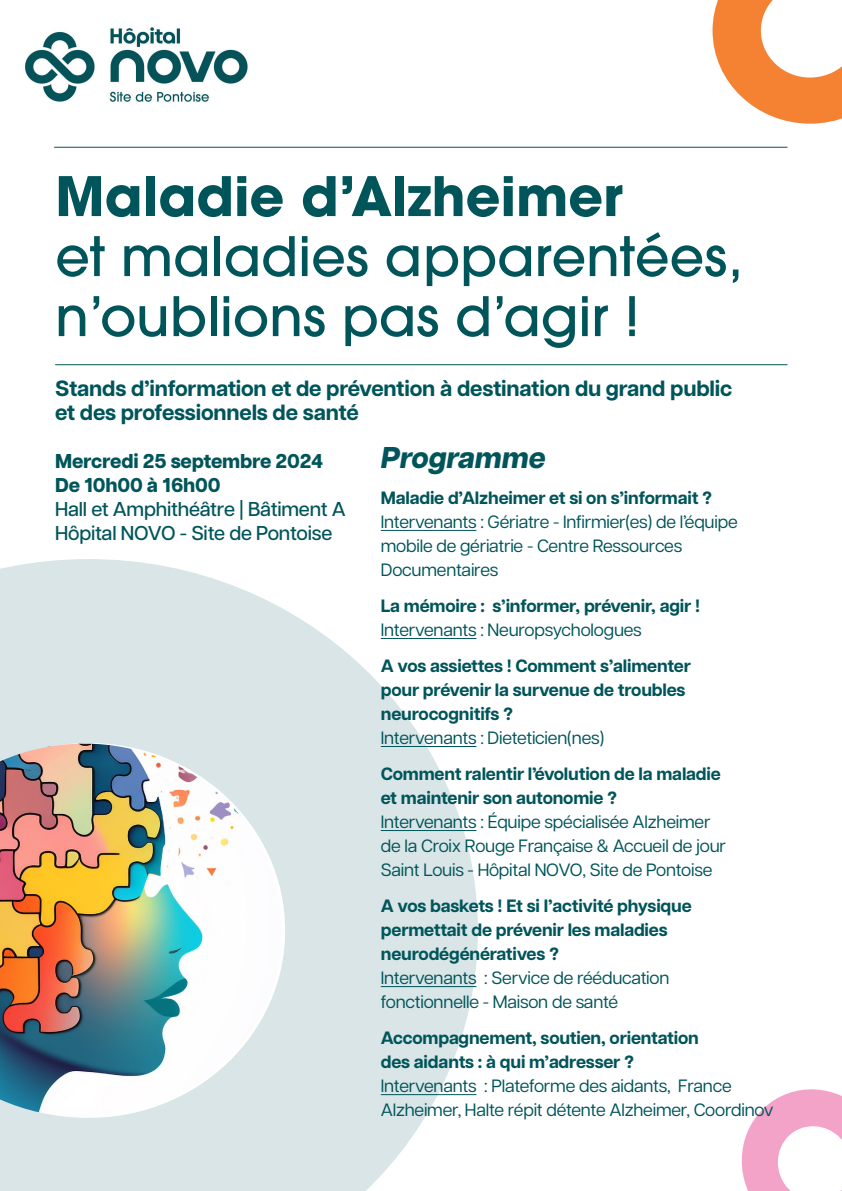
<style>
.page{position:relative;width:842px;height:1191px;background:#fff}
.page>*{position:absolute;margin:0;border:0;box-sizing:border-box;transform-origin:0 0}
.Titre_02{font:500 54px/60px "ITC Avant Garde Pro";color:#00555a}
.Chapeau_-_Drapeau{font:italic 800 30px "Articulat CF";letter-spacing:-.01em;color:#00555a}
.Chapeau_-_Drapeau-2{font:700 22px "Articulat CF";letter-spacing:-.01em;color:#00555a}
.Chapeau_-_Drapeau-3{font:500 20px "Articulat CF";letter-spacing:-.01em;color:#00555a}
.Chapeau_-_Drapeau-4{font:800 20px "Articulat CF";letter-spacing:-.01em;color:#00555a}
.Chapeau_-_Drapeau-5{font:700 17.8px/24px "Articulat CF";letter-spacing:-.01em;color:#00555a}
.Chapeau_-_Drapeau-6{font:17.8px/24px "Articulat CF";letter-spacing:-.01em;color:#00555a}
.s1{font-weight:700}
.s2{font-weight:400}
</style>
<div class="page">
<hr style="left:55px;top:364px;width:732px;height:1px;background:#00555a">
<hr style="left:54px;top:147px;width:733px;height:1px;background:#05535a">
<svg style="left:712px;top:0;width:130px;height:124px"></svg>
<svg style="left:0;top:559px;width:478px;height:632px;fill:#d9e5e6"></svg>
<svg style="left:741px;top:1089px;width:101px;height:102px"></svg>
<hr style="left:381px;top:530px;width:95px;height:1px;background:#00555a">
<hr style="left:381px;top:638px;width:95px;height:1px;background:#00555a">
<hr style="left:381px;top:746px;width:95px;height:1px;background:#00555a">
<hr style="left:381px;top:830px;width:95px;height:1px;background:#00555a">
<hr style="left:381px;top:986px;width:95px;height:1px;background:#00555a">
<hr style="left:381px;top:1094px;width:95px;height:1px;background:#00555a">
<img style="left:0;top:743px;width:282px;height:374px">
<img style="left:25px;top:27px;width:223px;height:75px">
<p class="Titre_02" style="left:55px;top:166px;width:689px"><span class="s1">Maladie d’Alzheimer<br></span>et maladies apparentées, n’oublions pas d’agir !</p>
<p class="Chapeau_-_Drapeau-2" style="left:55px;top:372px;width:679px">Stands d’information et de prévention à destination du grand public</p>
<p class="Chapeau_-_Drapeau-2" style="left:55px;top:396px;width:305px">et des professionnels de santé</p>
<p class="Chapeau_-_Drapeau" style="left:381px;top:435px;width:167px">Programme</p>
<p class="Chapeau_-_Drapeau-5" style="left:381px;top:485px;width:333px">Maladie d’Alzheimer et si on s’informait ?</p>
<p class="Chapeau_-_Drapeau-6" style="left:381px;top:509px;width:358px">Intervenants : Gériatre - Infirmier(es) de l’équipe</p>
<p class="Chapeau_-_Drapeau-6" style="left:381px;top:533px;width:303px">mobile de gériatrie - Centre Ressources<br>Documentaires</p>
<p class="Chapeau_-_Drapeau-5" style="left:381px;top:593px;width:321px">La mémoire : s’informer, prévenir, agir !</p>
<p class="Chapeau_-_Drapeau-6" style="left:381px;top:617px;width:263px">Intervenants : Neuropsychologues</p>
<p class="Chapeau_-_Drapeau-5" style="left:381px;top:653px;width:312px">A vos assiettes ! Comment s’alimenter pour prévenir la survenue de troubles</p>
<p class="Chapeau_-_Drapeau-5" style="left:381px;top:701px;width:134px">neurocognitifs ?</p>
<p class="Chapeau_-_Drapeau-6" style="left:381px;top:725px;width:225px">Intervenants : Dieteticien(nes)</p>
<p class="Chapeau_-_Drapeau-5" style="left:381px;top:761px;width:341px">Comment ralentir l’évolution de la maladie et maintenir son autonomie ?</p>
<p class="Chapeau_-_Drapeau-6" style="left:381px;top:809px;width:331px">Intervenants : Équipe spécialisée Alzheimer</p>
<p class="Chapeau_-_Drapeau-6" style="left:381px;top:833px;width:347px">de la Croix Rouge Française &amp; Accueil de jour</p>
<p class="Chapeau_-_Drapeau-6" style="left:381px;top:857px;width:333px">Saint Louis - Hôpital NOVO, Site de Pontoise</p>
<p class="Chapeau_-_Drapeau-5" style="left:381px;top:893px;width:312px">A vos baskets ! Et si l’activité physique</p>
<p class="Chapeau_-_Drapeau-5" style="left:381px;top:917px;width:288px">permettait de prévenir les maladies</p>
<p class="Chapeau_-_Drapeau-5" style="left:381px;top:941px;width:180px">neurodégénératives ?</p>
<p class="Chapeau_-_Drapeau-6" style="left:381px;top:965px;width:290px">Intervenants : Service de rééducation fonctionnelle - Maison de santé</p>
<p class="Chapeau_-_Drapeau-5" style="left:381px;top:1025px;width:352px">Accompagnement, soutien, orientation des aidants : à qui m’adresser ?<br><span class="s2">Intervenants : Plateforme des aidants, France</span></p>
<p class="Chapeau_-_Drapeau-6" style="left:381px;top:1097px;width:394px">Alzheimer, Halte répit détente Alzheimer, Coordinov</p>
<p class="Chapeau_-_Drapeau-4" style="left:55px;top:446px;width:270px">Mercredi 25 septembre 2024</p>
<p class="Chapeau_-_Drapeau-4" style="left:55px;top:470px;width:167px">De 10h00 à 16h00</p>
<p class="Chapeau_-_Drapeau-3" style="left:55px;top:495px;width:292px">Hall et Amphithéâtre | Bâtiment A</p>
<p class="Chapeau_-_Drapeau-3" style="left:55px;top:519px;width:279px">Hôpital NOVO - Site de Pontoise</p>
</div>
